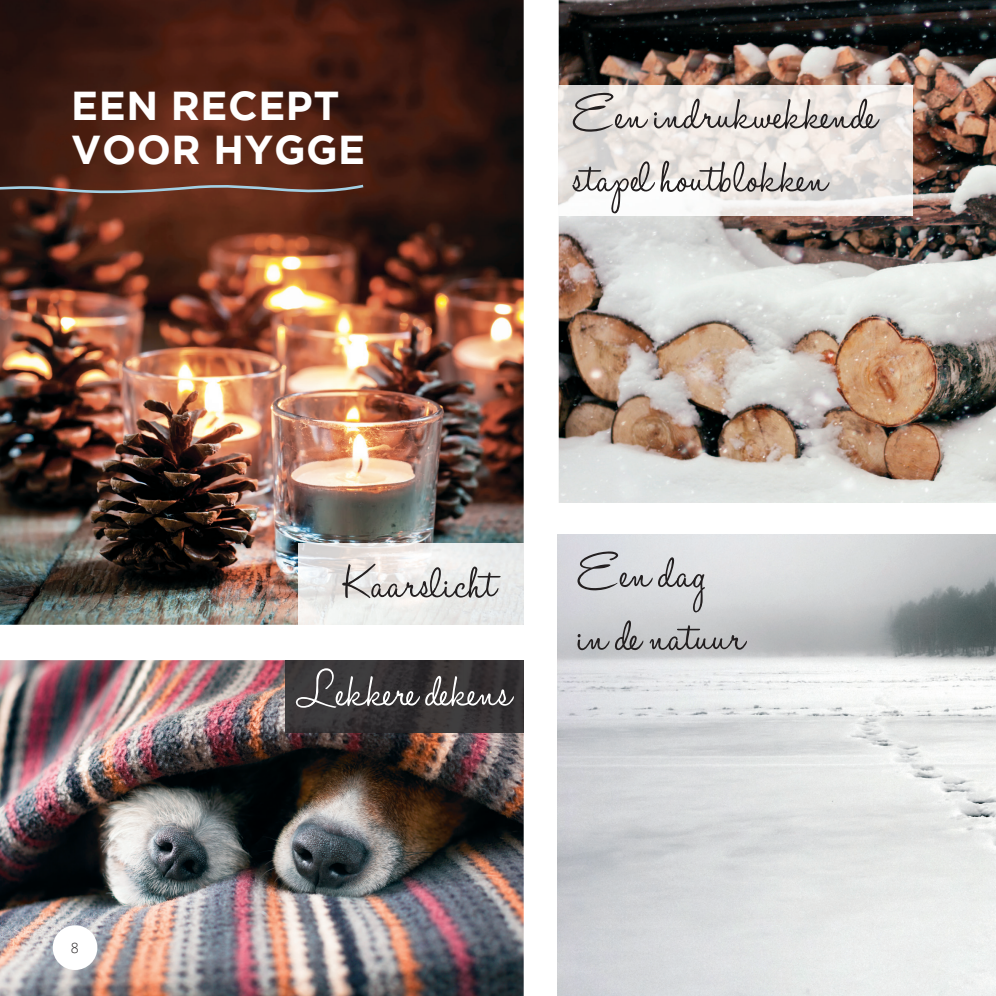
<style>
.page{position:relative;width:996px;height:996px;background:#fff}
.page>*{position:absolute;margin:0;border:0;box-sizing:border-box;transform-origin:0 0}
.t1{font:56px/63px "Halo Handletter";color:#231f20}
.t2{font:56px "Halo Handletter";color:#fff}
.t3{font:700 40.25px/43.8px "Gotham";letter-spacing:.015em;color:#fff}
.t4{font:300 14px "Open Sans";color:#231f20}
</style>
<div class="page">
<img style="left:558px;top:0;width:437px;height:502px">
<img style="left:0;top:0;width:523px;height:624px">
<img style="left:0;top:660px;width:523px;height:335px">
<img style="left:557px;top:534px;width:438px;height:461px">
<img style="left:558px;top:85px;width:354px;height:131px">
<img style="left:298px;top:543px;width:225px;height:81px">
<img style="left:285px;top:660px;width:238px;height:72px">
<svg style="left:0;top:182px;width:366px;height:17px;background:#674237"></svg>
<div style="left:53px;top:924px;width:44px;height:45px;background:#fff;border-radius:50%"></div>
<svg style="left:0;top:992px;width:3px;height:4px"></svg>
<svg style="left:992px;top:0;width:4px;height:3px"></svg>
<svg style="left:992px;top:992px;width:4px;height:4px"></svg>
<p class="t3" style="left:71px;top:83px;width:295px">EEN RECEPT<br>VOOR HYGGE</p>
<p class="t1" style="left:572px;top:87px;width:306px">Een indrukwekkende stapel houtblokken</p>
<p class="t4" style="left:71px;top:938px;width:9px">8</p>
<p class="t1" style="left:344px;top:556px;width:153px">Kaarslicht</p>
<p class="t2" style="left:296px;top:660px;width:217px">Lekkere dekens</p>
<p class="t1" style="left:577px;top:545px;width:169px">Een dag in de natuur</p>
</div>
